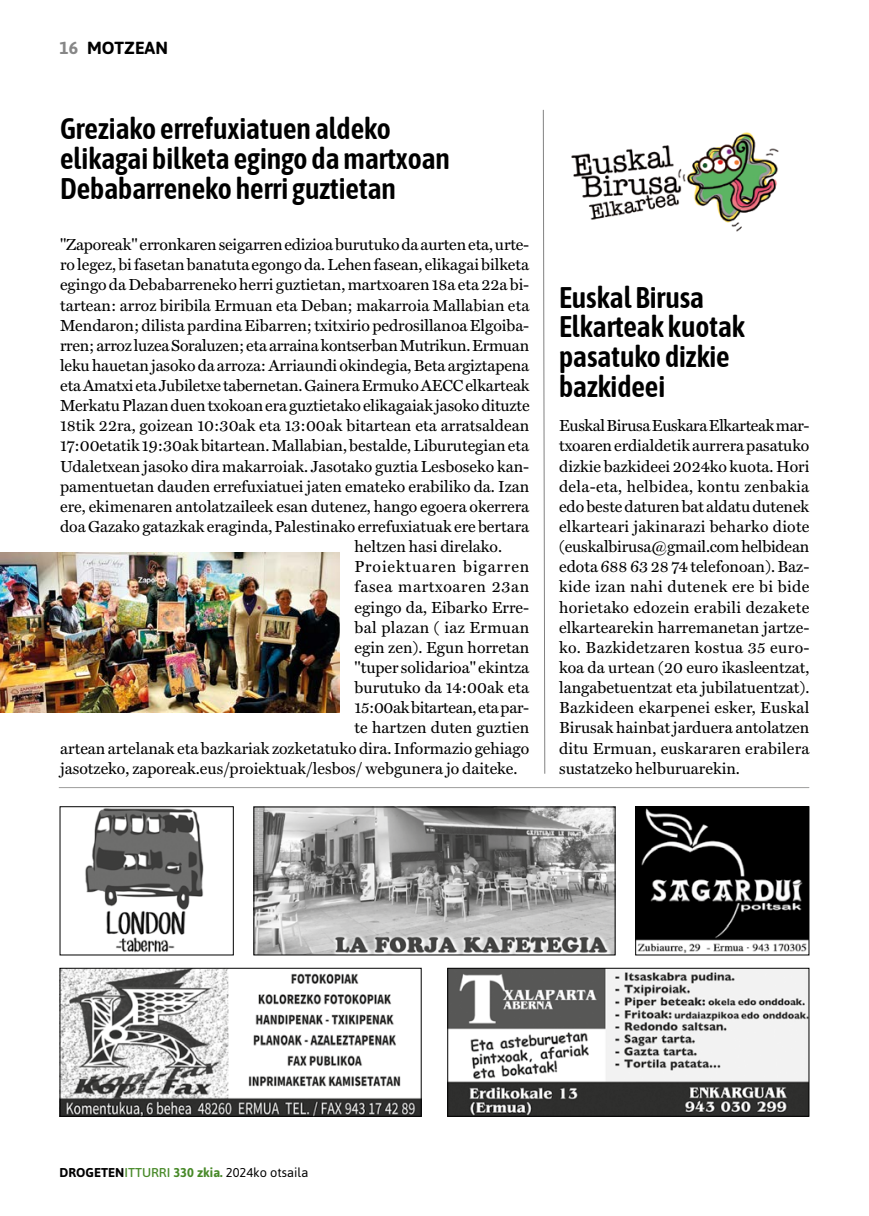
<style>
.page{position:relative;width:869px;height:1216px;background:#fff}
.page>*{position:absolute;margin:0;border:0;box-sizing:border-box;transform-origin:0 0}
.t1{font:600 29.75px/29.8px "Asap Condensed";color:#000}
.t2{font:700 17.5px "Asap";color:#000}
.t3{font:16.1px/20.1px "Miller Text Roman";color:#000;text-align:justify}
.t4{font:16.1px "Miller Text Roman";letter-spacing:-.02em;color:#000}
.t5{font:16.1px "Miller Text Roman";letter-spacing:.055em;color:#000}
.t6{font:16.1px "Miller Text Roman";letter-spacing:.04em;color:#000}
.t7{font:16.1px "Miller Text Roman";letter-spacing:.02em;color:#000}
.t8{font:12.78px "Asap";color:#000}
.s1{color:#878787}
.s2{font-weight:700}
.s3{font-weight:500;color:#478928}
.s4{font-weight:700;color:#478928}
</style>
<div class="page">
<img style="left:61px;top:969px;width:358px;height:145px">
<div style="left:59px;top:967px;width:362px;height:149px;border:1px solid #000"></div>
<img style="left:449px;top:969px;width:358px;height:145px">
<div style="left:447px;top:967px;width:362px;height:149px;border:1px solid #000"></div>
<svg style="left:542px;top:109px;width:3px;height:665px"></svg>
<img style="left:0;top:552px;width:339px;height:160px">
<hr style="left:59px;top:787px;width:749px;height:1px;background:#9d9d9c">
<img style="left:255px;top:808px;width:358px;height:145px">
<img style="left:637px;top:808px;width:170px;height:145px">
<div style="left:635px;top:806px;width:174px;height:149px;border:1px solid #000"></div>
<img style="left:85px;top:808px;width:119px;height:145px">
<div style="left:60px;top:806px;width:174px;height:149px;border:1px solid #000"></div>
<img style="left:571px;top:132px;width:208px;height:100px">
<p class="t2" style="left:60px;top:38px;width:110px"><span class="s1">16</span> MOTZEAN</p>
<h1 class="t1" style="left:60px;top:112px;width:391px">Greziako errefuxiatuen aldeko elikagai bilketa egingo da martxoan<br>Debabarreneko herri guztietan</h1>
<p class="t3" style="left:60px;top:234px;width:470px">"Zaporeak" erronkaren seigarren edizioa burutuko da aurten eta, urte-</p>
<p class="t3" style="left:60px;top:254px;width:470px">ro legez, bi fasetan banatuta egongo da. Lehen fasean, elikagai bilketa</p>
<p class="t3" style="left:60px;top:275px;width:470px">egingo da Debabarreneko herri guztietan, martxoaren 18a eta 22a bi-</p>
<p class="t3" style="left:60px;top:295px;width:470px">tartean: arroz biribila Ermuan eta Deban; makarroia Mallabian eta</p>
<p class="t3" style="left:60px;top:315px;width:470px">Mendaron; dilista pardina Eibarren; txitxirio pedrosillanoa Elgoiba-</p>
<p class="t3" style="left:60px;top:335px;width:470px">rren; arroz luzea Soraluzen; eta arraina kontserban Mutrikun. Ermuan</p>
<p class="t3" style="left:60px;top:355px;width:470px">leku hauetan jasoko da arroza: Arriaundi okindegia, Beta argiztapena</p>
<p class="t3" style="left:60px;top:375px;width:471px">eta Amatxi eta Jubiletxe tabernetan. Gainera Ermuko AECC elkarteak</p>
<p class="t3" style="left:60px;top:395px;width:471px">Merkatu Plazan duen txokoan era guztietako elikagaiak jasoko dituzte</p>
<p class="t3" style="left:60px;top:415px;width:470px">18tik 22ra, goizean 10:30ak eta 13:00ak bitartean eta arratsaldean</p>
<p class="t3" style="left:60px;top:436px;width:470px">17:00etatik 19:30ak bitartean. Mallabian, bestalde, Liburutegian eta</p>
<p class="t3" style="left:60px;top:456px;width:470px">Udaletxean jasoko dira makarroiak. Jasotako guztia Lesboseko kan-</p>
<p class="t3" style="left:60px;top:476px;width:470px">pamentuetan dauden errefuxiatuei jaten emateko erabiliko da. Izan</p>
<p class="t3" style="left:60px;top:496px;width:470px">ere, ekimenaren antolatzaileek esan dutenez, hango egoera okerrera</p>
<p class="t3" style="left:60px;top:516px;width:470px">doa Gazako gatazkak eraginda, Palestinako errefuxiatuak ere bertara</p>
<p class="t3" style="left:354px;top:536px;width:149px">heltzen hasi direlako.</p>
<p class="t5" style="left:354px;top:557px;width:176px">Proiektuaren bigarren</p>
<p class="t6" style="left:354px;top:577px;width:176px">fasea martxoaren 23an</p>
<p class="t3" style="left:354px;top:597px;width:176px">egingo da, Eibarko Erre-</p>
<p class="t7" style="left:354px;top:617px;width:176px">bal plazan ( iaz Ermuan</p>
<p class="t3" style="left:354px;top:637px;width:176px">egin zen). Egun horretan</p>
<p class="t3" style="left:354px;top:657px;width:176px">"tuper solidarioa" ekintza</p>
<p class="t3" style="left:354px;top:677px;width:176px">burutuko da 14:00ak eta</p>
<p class="t4" style="left:354px;top:698px;width:176px">15:00ak bitartean, eta par-</p>
<p class="t3" style="left:354px;top:717px;width:176px">te hartzen duten guztien</p>
<p class="t3" style="left:60px;top:737px;width:470px">artean artelanak eta bazkariak zozketatuko dira. Informazio gehiago</p>
<p class="t3" style="left:60px;top:758px;width:458px">jasotzeko, zaporeak.eus/proiektuak/lesbos/ webgunera jo daiteke.</p>
<h1 class="t1" style="left:559px;top:280px;width:187px">Euskal Birusa<br>Elkarteak kuotak pasatuko dizkie bazkideei</h1>
<p class="t3" style="left:559px;top:415px;width:252px">Euskal Birusa Euskara Elkarteak mar&shy;txoaren erdialdetik aurrera pasatuko dizkie bazkideei 2024ko kuota. Hori dela-eta, helbidea, kontu zenbakia edo beste daturen bat aldatu dutenek elkarteari jakinarazi beharko diote (euskalbirusa@gmail.com helbidean edota 688 63 28 74 telefonoan). Baz&shy;kide izan nahi dutenek ere bi bide horietako edozein erabili dezakete elkartearekin harremanetan jartze&shy;ko. Bazkidetzaren kostua 35 euro&shy;koa da urtean (20 euro ikasleentzat, langabetuentzat eta jubilatuentzat).<br>Bazkideen ekarpenei esker, Euskal Birusak hainbat jarduera antolatzen ditu Ermuan, euskararen erabilera sustatzeko helburuarekin.</p>
<p class="t8" style="left:60px;top:1164px;width:250px"><span class="s2">DROGETEN</span><span class="s3">ITTURRI</span> <span class="s4">330 zkia.</span> 2024ko otsaila</p>
</div>
